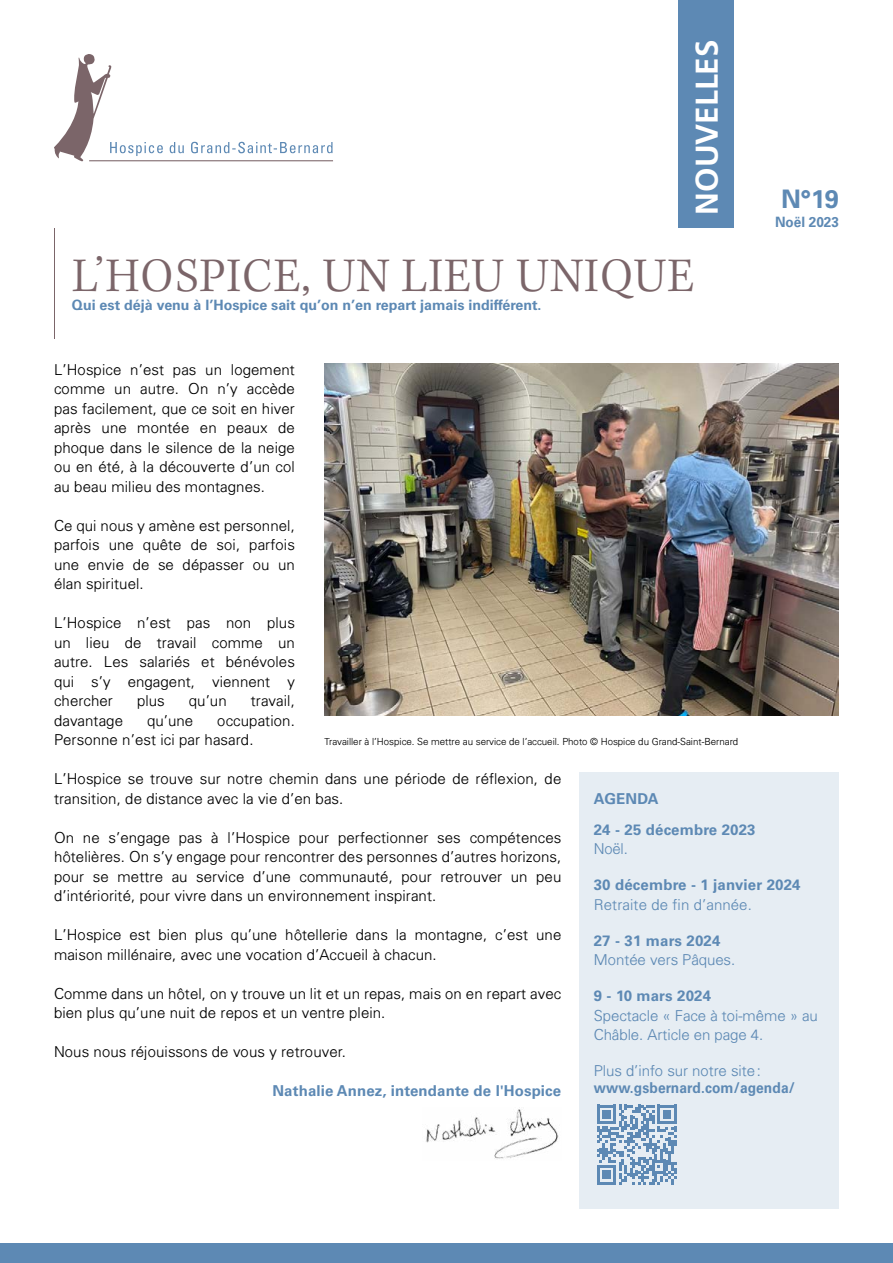
<style>
.page{position:relative;width:893px;height:1263px;background:#fff}
.page>*{position:absolute;margin:0;border:0;box-sizing:border-box;transform-origin:0 0}
.t1{font:300 49.5px "Kepler Std";letter-spacing:.02em;color:#7b6569}
.t2{font:700 31.5px "Frutiger LT Std";color:#fff}
.t3{font:700 25.5px "Univers LT Std";color:#5d89b4}
.t4{font:300 15px/19.5px "Univers";letter-spacing:.01em;color:#000;text-align:justify}
.t5{font:300 15px/19.5px "Univers";color:#5d89b4}
.t6{font:700 15px/30.9px "Univers LT Std";letter-spacing:.01em;color:#5d89b4}
.t7{font:700 15px "Univers LT Std";letter-spacing:.01em;color:#5d89b4;scale:.92 1}
.t8{font:700 14.25px "Univers LT Std";color:#5d89b4}
.t9{font:700 14.25px "Univers LT Std";color:#5d89b4;scale:.95 1}
.t10{font:300 9.75px "Univers";color:#000}
</style>
<div class="page">
<div style="left:0;top:1244px;width:893px;height:19px;background:#5d89b4"></div>
<hr style="left:54px;top:228px;width:1px;height:110px;background:#7b6569">
<svg style="left:54px;top:54px;width:279px;height:107px"></svg>
<div style="left:678px;top:0;width:55px;height:228px;background:#5d89b4"></div>
<img style="left:426px;top:1109px;width:133px;height:50px">
<div style="left:579px;top:772px;width:260px;height:437px;background:#e6edf3"></div>
<svg style="left:597px;top:1105px;width:79px;height:79px"></svg>
<img style="left:325px;top:364px;width:514px;height:351px">
<h2 class="t2" style="left:688px;top:215px;width:177px;rotate:-90deg">NOUVELLES</h2>
<h1 class="t1" style="left:72px;top:250px;width:624px">L’HOSPICE, UN LIEU UNIQUE</h1>
<p class="t8" style="left:72px;top:300px;width:471px">Qui est déjà venu à l’Hospice sait qu’on n’en repart jamais indifférent.</p>
<p class="t4" style="left:54px;top:359px;width:242px">L’Hospice n’est pas un logement comme un autre. On n’y accède pas facilement, que ce soit en hiver après une montée en peaux de phoque dans le silence de la neige ou en été, à la découverte d’un col au beau milieu des montagnes.</p>
<p class="t4" style="left:54px;top:515px;width:242px">Ce qui nous y amène est personnel, parfois une quête de soi, parfois une envie de se dépasser ou un élan spirituel.</p>
<p class="t4" style="left:54px;top:613px;width:242px">L’Hospice n’est pas non plus un lieu de travail comme un autre. Les salariés et bénévoles qui s’y engagent, viennent y chercher</p>
<p class="t4" style="left:137px;top:691px;width:29px">plus</p>
<p class="t4" style="left:189px;top:691px;width:39px">qu’un</p>
<p class="t4" style="left:251px;top:691px;width:46px">travail,</p>
<h3 class="t3" style="left:781px;top:189px;width:59px">N°19</h3>
<p class="t9" style="left:775px;top:217px;width:69px">Noël 2023</p>
<p class="t4" style="left:54px;top:710px;width:242px;text-indent:163px">occupation.<br>Personne n’est ici par hasard.</p>
<p class="t4" style="left:54px;top:769px;width:509px">L’Hospice se trouve sur notre chemin dans une période de réflexion, de transition, de distance avec la vie d’en bas.</p>
<p class="t4" style="left:54px;top:827px;width:509px">On ne s’engage pas à l’Hospice pour perfectionner ses compétences hôtelières. On s’y engage pour rencontrer des personnes d’autres horizons, pour se mettre au service d’une communauté, pour retrouver un peu d’intériorité, pour vivre dans un environnement inspirant.</p>
<p class="t4" style="left:54px;top:925px;width:509px">L’Hospice est bien plus qu’une hôtellerie dans la montagne, c’est une maison millénaire, avec une vocation d’Accueil à chacun.</p>
<p class="t4" style="left:54px;top:983px;width:509px">Comme dans un hôtel, on y trouve un lit et un repas, mais on en repart avec bien plus qu’une nuit de repos et un ventre plein.</p>
<p class="t4" style="left:54px;top:1042px;width:293px">Nous nous réjouissons de vous y retrouver.</p>
<p class="t6" style="left:272px;top:1077px;width:290px">Nathalie Annez, intendante de l'Hospice</p>
<p class="t4" style="left:54px;top:710px;width:70px">davantage</p>
<p class="t4" style="left:147px;top:710px;width:48px">qu’une</p>
<p class="t10" style="left:325px;top:735px;width:415px">Travailler à l’Hospice. Se mettre au service de l’accueil. Photo © Hospice du Grand-Saint-Bernard</p>
<p class="t6" style="left:594px;top:784px;width:163px">AGENDA<br>24 - 25 décembre 2023</p>
<p class="t5" style="left:594px;top:839px;width:36px">Noël.</p>
<p class="t6" style="left:594px;top:871px;width:208px">30 décembre - 1 janvier 2024</p>
<p class="t5" style="left:594px;top:894px;width:160px">Retraite de fin d’année.</p>
<p class="t6" style="left:594px;top:926px;width:128px">27 - 31 mars 2024</p>
<p class="t5" style="left:594px;top:950px;width:143px">Montée vers Pâques.</p>
<p class="t6" style="left:594px;top:982px;width:119px">9 - 10 mars 2024</p>
<p class="t5" style="left:594px;top:1005px;width:226px">Spectacle « Face à toi-même » au<br>Châble. Article en page 4.</p>
<p class="t5" style="left:594px;top:1061px;width:169px">Plus d’info sur notre site :</p>
<p class="t7" style="left:594px;top:1082px;width:220px">www.gsbernard.com/agenda/</p>
</div>
